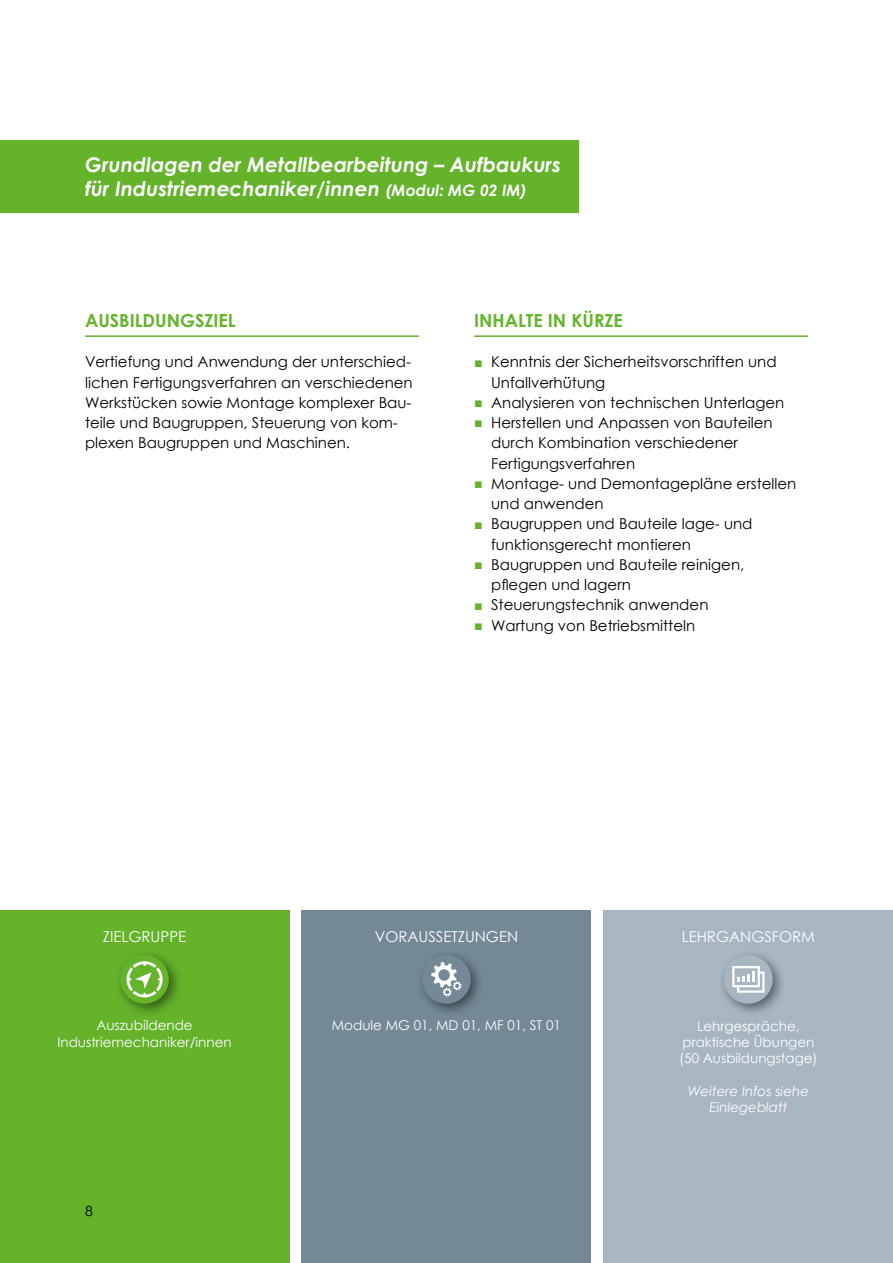
<style>
.page{position:relative;width:893px;height:1263px;background:#fff}
.page>*{position:absolute;margin:0;border:0;box-sizing:border-box;transform-origin:0 0}
.t1{font:italic 700 20.25px/24px "Century Gothic";color:#fff}
.t2{font:700 18px "Century Gothic";color:#64b32b}
.t3{font:15px/20.2px "Century Gothic";color:#000}
.t4{font:15px "Century Gothic";color:#fff}
.t5{font:13.95px "Century Gothic";color:#000}
.t6{font:13.5px/16.2px "Century Gothic";color:#fff;text-align:center}
.t7{font:italic 13.5px/16.2px "Century Gothic";color:#fff;text-align:center}
.s1{font-size:15.75px}
.s2{font-size:14.25px;color:#64b32b}
</style>
<div class="page">
<hr style="left:85px;top:335px;width:334px;height:2px;background:#64b32b">
<hr style="left:474px;top:335px;width:334px;height:2px;background:#64b32b">
<div style="left:0;top:910px;width:289px;height:353px;background:#64b32b"></div>
<div style="left:114px;top:949px;width:69px;height:69px;background:#000;opacity:.5"></div>
<div style="left:120px;top:955px;width:49px;height:49px;background:#64b32b;border-radius:50%"></div>
<svg style="left:126px;top:961px;width:37px;height:36px"></svg>
<div style="left:604px;top:910px;width:289px;height:353px;background:#a8b6c2"></div>
<div style="left:718px;top:949px;width:69px;height:69px;background:#000;opacity:.5"></div>
<div style="left:724px;top:955px;width:49px;height:49px;background:#a8b6c2;border-radius:50%"></div>
<svg style="left:732px;top:966px;width:33px;height:27px"></svg>
<div style="left:302px;top:910px;width:289px;height:353px;background:#748896"></div>
<div style="left:416px;top:949px;width:69px;height:69px;background:#000;opacity:.5"></div>
<div style="left:422px;top:955px;width:49px;height:49px;background:#748896;border-radius:50%"></div>
<svg style="left:431px;top:962px;width:31px;height:35px"></svg>
<div style="left:0;top:140px;width:578px;height:73px;background:#64b32b"></div>
<h1 class="t1" style="left:85px;top:152px;width:477px">Grundlagen der Metallbearbeitung – Aufbaukurs für Industriemechaniker/innen <span class="s1">(Modul: MG 02 IM)</span></h1>
<p class="t2" style="left:85px;top:307px;width:152px">AUSBILDUNGSZIEL</p>
<p class="t3" style="left:85px;top:352px;width:329px">Vertiefung und Anwendung der unterschied&shy;lichen Fertigungsverfahren an verschiedenen Werkstücken sowie Montage komplexer Bau&shy;teile und Baugruppen, Steuerung von kom&shy;plexen Baugruppen und Maschinen.</p>
<p class="t2" style="left:474px;top:307px;width:150px">INHALTE IN KÜRZE</p>
<p class="t3" style="left:491px;top:352px;width:287px;text-indent:-17px"><span class="s2">■</span> Kenntnis der Sicherheitsvorschriften und<br>Unfallverhütung</p>
<p class="t3" style="left:474px;top:392px;width:312px"><span class="s2">■</span> Analysieren von technischen Unterlagen</p>
<p class="t3" style="left:491px;top:412px;width:283px;text-indent:-17px"><span class="s2">■</span> Herstellen und Anpassen von Bauteilen durch Kombination verschiedener<br>Fertigungsverfahren</p>
<p class="t3" style="left:491px;top:473px;width:307px;text-indent:-17px"><span class="s2">■</span> Montage- und Demontagepläne erstellen und anwenden</p>
<p class="t3" style="left:491px;top:514px;width:263px;text-indent:-17px"><span class="s2">■</span> Baugruppen und Bauteile lage- und funktionsgerecht montieren</p>
<p class="t3" style="left:491px;top:554px;width:255px;text-indent:-17px"><span class="s2">■</span> Baugruppen und Bauteile reinigen, pflegen und lagern</p>
<p class="t3" style="left:474px;top:595px;width:236px"><span class="s2">■</span> Steuerungstechnik anwenden</p>
<p class="t3" style="left:474px;top:615px;width:223px"><span class="s2">■</span> Wartung von Betriebsmitteln</p>
<p class="t4" style="left:103px;top:926px;width:85px">ZIELGRUPPE</p>
<p class="t4" style="left:375px;top:926px;width:145px">VORAUSSETZUNGEN</p>
<p class="t4" style="left:682px;top:926px;width:135px">LEHRGANGSFORM</p>
<p class="t6" style="left:57px;top:1017px;width:176px">Auszubildende<br>Industriemechaniker/innen</p>
<p class="t6" style="left:679px;top:1017px;width:140px">Lehrgespräche, praktische Übungen (50 Ausbildungstage)</p>
<p class="t7" style="left:688px;top:1082px;width:123px">Weitere Infos siehe<br>Einlegeblatt</p>
<p class="t6" style="left:332px;top:1017px;width:231px">Module MG 01, MD 01, MF 01, ST 01</p>
<p class="t5" style="left:85px;top:1201px;width:9px">8</p>
</div>
